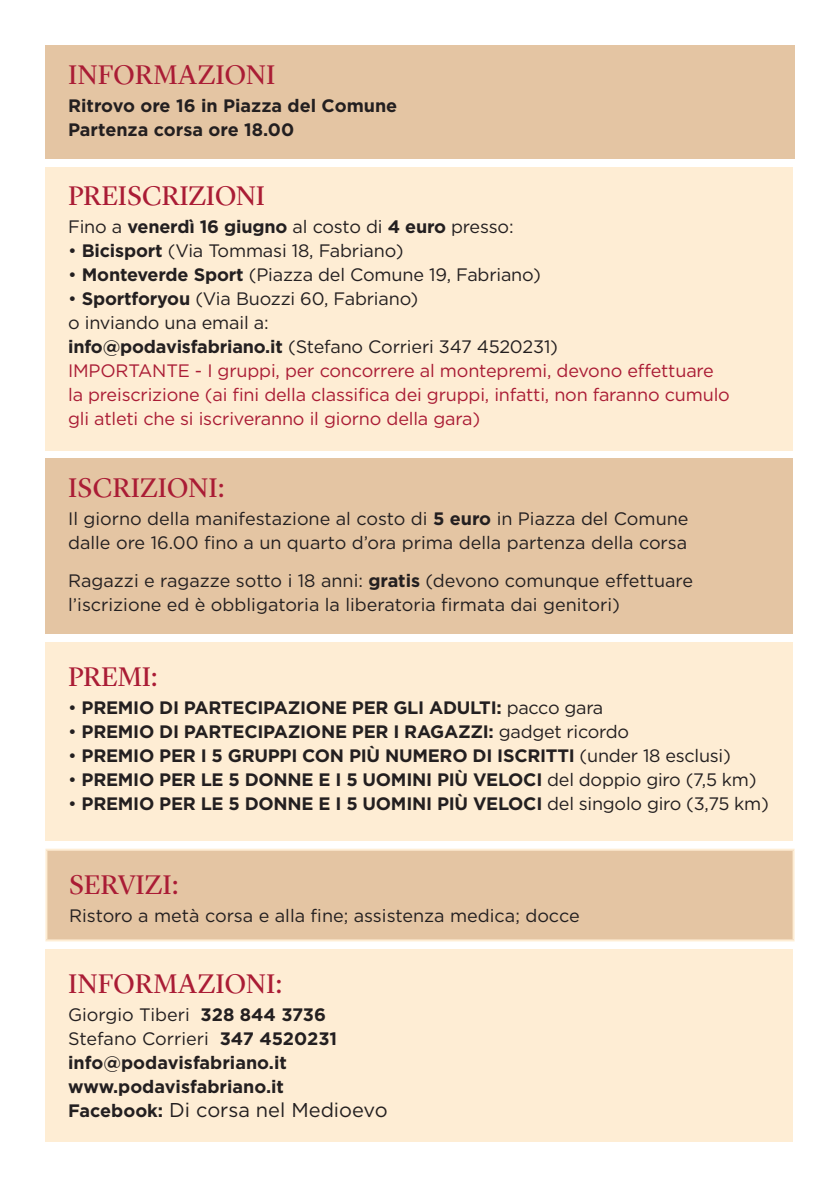
<style>
.page{position:relative;width:840px;height:1191px;background:#fff}
.page>*{position:absolute;margin:0;border:0;box-sizing:border-box;transform-origin:0 0}
.t1{font:28px "Lyon Display";letter-spacing:-.005em;color:#aa1c35}
.t2{font:20px "Gotham";color:#231f20}
.t3{font:18px "Gotham";color:#231f20}
.t4{font:700 18px "Gotham";letter-spacing:-.015em;color:#231f20}
.t5{font:18px "Gotham";letter-spacing:-.01em;color:#aa1c35}
.s1{font-weight:700}
.s2{font-weight:400}
.s3{font-weight:700;font-size:18px}
</style>
<div class="page">
<div style="left:45px;top:45px;width:749px;height:114px;background:#e4c5a3"></div>
<div style="left:45px;top:167px;width:747px;height:283px;background:#feedd4"></div>
<div style="left:45px;top:458px;width:747px;height:176px;background:#e4c5a3"></div>
<div style="left:45px;top:642px;width:747px;height:198px;background:#feedd4"></div>
<div style="left:46px;top:849px;width:747px;height:91px;background:#e4c5a3"></div>
<hr style="left:45px;top:848px;width:749px;height:2px;background:#feedd4">
<hr style="left:45px;top:850px;width:2px;height:89px;background:#feedd4">
<hr style="left:792px;top:850px;width:2px;height:89px;background:#feedd4">
<hr style="left:45px;top:939px;width:749px;height:2px;background:#feedd4">
<div style="left:45px;top:949px;width:747px;height:193px;background:#feedd4"></div>
<p class="t1" style="left:68px;top:53px;width:209px">INFORMAZIONI</p>
<p class="t4" style="left:68px;top:93px;width:330px">Ritrovo ore 16 in Piazza del Comune</p>
<p class="t4" style="left:68px;top:117px;width:227px">Partenza corsa ore 18.00</p>
<p class="t1" style="left:68px;top:175px;width:198px">PREISCRIZIONI</p>
<p class="t3" style="left:68px;top:215px;width:446px">Fino a <span class="s1">venerdì 16 giugno</span> al costo di <span class="s1">4 euro</span> presso:</p>
<p class="t3" style="left:68px;top:239px;width:337px">• <span class="s1">Bicisport</span> (Via Tommasi 18, Fabriano)</p>
<p class="t3" style="left:68px;top:263px;width:474px">• <span class="s1">Monteverde Sport</span> (Piazza del Comune 19, Fabriano)</p>
<p class="t3" style="left:68px;top:287px;width:351px">• <span class="s1">Sportforyou</span> (Via Buozzi 60, Fabriano)</p>
<p class="t3" style="left:68px;top:311px;width:202px">o inviando una email a:</p>
<p class="t3" style="left:68px;top:335px;width:491px"><span class="s1">info@podavisfabriano.it</span> (Stefano Corrieri 347 4520231)</p>
<p class="t5" style="left:68px;top:359px;width:647px">IMPORTANTE - I gruppi, per concorrere al montepremi, devono effettuare</p>
<p class="t5" style="left:68px;top:383px;width:663px">la preiscrizione (ai fini della classifica dei gruppi, infatti, non faranno cumulo</p>
<p class="t5" style="left:68px;top:407px;width:413px">gli atleti che si iscriveranno il giorno della gara)</p>
<p class="t1" style="left:68px;top:466px;width:158px">ISCRIZIONI:</p>
<p class="t3" style="left:68px;top:507px;width:621px">Il giorno della manifestazione al costo di <span class="s1">5 euro</span> in Piazza del Comune</p>
<p class="t3" style="left:68px;top:531px;width:620px">dalle ore 16.00 fino a un quarto d’ora prima della partenza della corsa</p>
<p class="t3" style="left:68px;top:569px;width:626px">Ragazzi e ragazze sotto i 18 anni: <span class="s1">gratis</span> (devono comunque effettuare</p>
<p class="t3" style="left:68px;top:593px;width:553px">l’iscrizione ed è obbligatoria la liberatoria firmata dai genitori)</p>
<p class="t1" style="left:68px;top:656px;width:91px">PREMI:</p>
<p class="t4" style="left:68px;top:696px;width:536px"><span class="s2">•</span> PREMIO DI PARTECIPAZIONE PER GLI ADULTI: <span class="s2">pacco gara</span></p>
<p class="t4" style="left:68px;top:720px;width:562px"><span class="s2">•</span> PREMIO DI PARTECIPAZIONE PER I RAGAZZI: <span class="s2">gadget ricordo</span></p>
<p class="t4" style="left:68px;top:744px;width:664px"><span class="s2">•</span> PREMIO PER I 5 GRUPPI CON PIÙ NUMERO DI ISCRITTI <span class="s2">(under 18 esclusi)</span></p>
<p class="t4" style="left:68px;top:768px;width:689px"><span class="s2">•</span> PREMIO PER LE 5 DONNE E I 5 UOMINI PIÙ VELOCI <span class="s2">del doppio giro (7,5 km)</span></p>
<p class="t4" style="left:68px;top:792px;width:702px"><span class="s2">•</span> PREMIO PER LE 5 DONNE E I 5 UOMINI PIÙ VELOCI <span class="s2">del singolo giro (3,75 km)</span></p>
<p class="t1" style="left:69px;top:863px;width:111px">SERVIZI:</p>
<p class="t3" style="left:69px;top:903px;width:512px">Ristoro a metà corsa e alla fine; assistenza medica; docce</p>
<p class="t1" style="left:68px;top:963px;width:215px">INFORMAZIONI:</p>
<p class="t3" style="left:68px;top:1003px;width:259px">Giorgio Tiberi <span class="s1">328 844 3736</span></p>
<p class="t3" style="left:68px;top:1027px;width:270px">Stefano Corrieri <span class="s1">347 4520231</span></p>
<p class="t4" style="left:68px;top:1051px;width:220px">info@podavisfabriano.it</p>
<p class="t4" style="left:68px;top:1075px;width:217px">www.podavisfabriano.it</p>
<p class="t2" style="left:68px;top:1097px;width:321px"><span class="s3">Facebook:</span> Di corsa nel Medioevo</p>
</div>
